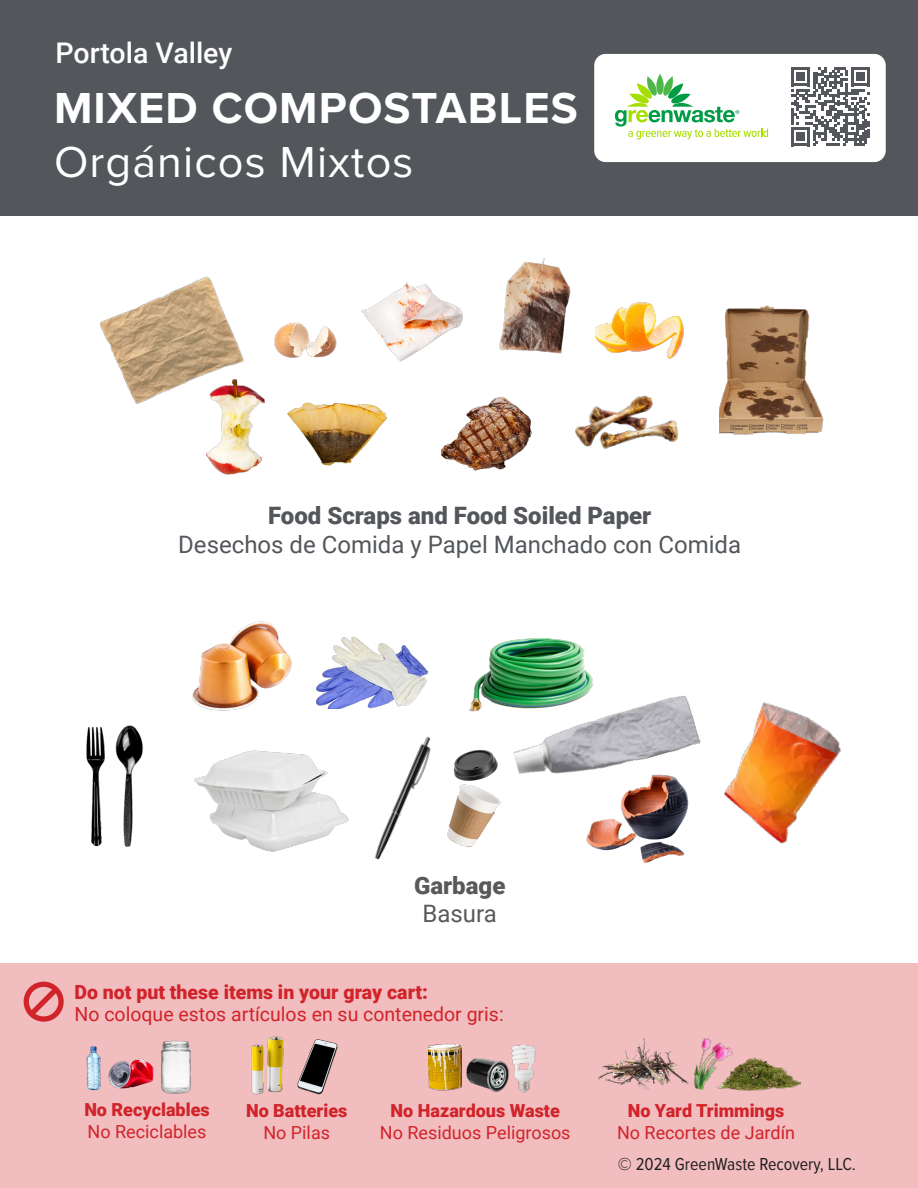
<style>
.page{position:relative;width:918px;height:1188px;background:#fff}
.page>*{position:absolute;margin:0;border:0;box-sizing:border-box;transform-origin:0 0}
.t1{font:700 45px/54px "Proxima Nova";letter-spacing:.025em;color:#fff}
.t2{font:500 28.5px "Roboto";color:#fff}
.t3{font:24px/28.8px "Roboto";color:#53565a;text-align:center}
.t4{font:900 24px/28.8px "Roboto";color:#58595b;text-align:center}
.t5{font:19.5px/22.5px "Roboto";color:#d1232a}
.t6{font:18px/21.6px "Roboto";color:#d1232a;text-align:center}
.t7{font:900 18px/21.6px "Roboto";color:#d1232a}
.t8{font:18px "Proxima Nova Cond";color:#231f20}
.s1{font-weight:400}
.s2{font-weight:900}
</style>
<div class="page">
<div style="left:0;top:0;width:918px;height:216px;background:#53565a"></div>
<div style="left:0;top:964px;width:918px;height:224px;background:#f1bdbf"></div>
<img style="left:428px;top:1043px;width:34px;height:48px">
<img style="left:467px;top:1058px;width:42px;height:34px">
<img style="left:511px;top:1043px;width:25px;height:50px">
<img style="left:251px;top:1036px;width:27px;height:58px">
<div style="left:24px;top:982px;width:40px;height:40px;border:5px solid #d1232a;border-radius:50%"></div>
<svg style="left:25px;top:983px;width:38px;height:38px"></svg>
<img style="left:161px;top:1040px;width:30px;height:54px">
<img style="left:108px;top:1058px;width:46px;height:31px">
<img style="left:86px;top:1046px;width:15px;height:45px">
<img style="left:599px;top:1038px;width:90px;height:52px">
<img style="left:694px;top:1038px;width:39px;height:52px">
<img style="left:716px;top:1057px;width:85px;height:34px">
<img style="left:441px;top:397px;width:91px;height:74px">
<img style="left:287px;top:402px;width:100px;height:64px">
<img style="left:206px;top:391px;width:59px;height:84px">
<img style="left:274px;top:323px;width:63px;height:35px">
<img style="left:719px;top:305px;width:105px;height:130px">
<img style="left:362px;top:281px;width:101px;height:81px">
<img style="left:575px;top:395px;width:103px;height:54px">
<img style="left:595px;top:302px;width:89px;height:57px">
<img style="left:100px;top:276px;width:155px;height:136px">
<img style="left:499px;top:259px;width:72px;height:95px">
<img style="left:316px;top:636px;width:113px;height:72px">
<img style="left:586px;top:800px;width:103px;height:63px">
<img style="left:447px;top:749px;width:54px;height:98px">
<img style="left:194px;top:750px;width:155px;height:102px">
<img style="left:86px;top:725px;width:57px;height:122px">
<img style="left:469px;top:638px;width:124px;height:74px">
<img style="left:510px;top:689px;width:191px;height:111px">
<img style="left:375px;top:736px;width:56px;height:124px">
<img style="left:724px;top:702px;width:117px;height:142px">
<img style="left:192px;top:621px;width:100px;height:90px">
<div style="left:587px;top:47px;width:306px;height:122px;background:#fff;border-radius:19px"></div>
<div style="left:580px;top:40px;width:320px;height:136px;border:14px solid #53565a;border-radius:19px"></div>
<svg style="left:615px;top:74px;width:153px;height:65px"></svg>
<img style="left:278px;top:1037px;width:60px;height:58px">
<svg style="left:791px;top:67px;width:79px;height:79px"></svg>
<p class="t2" style="left:56px;top:33px;width:178px">Portola Valley</p>
<p class="t1" style="left:54px;top:80px;width:525px">MIXED COMPOSTABLES<br><span class="s1">Orgánicos Mixtos</span></p>
<p class="t3" style="left:178px;top:501px;width:564px"><span class="s2">Food Scraps and Food Soiled Paper<br></span>Desechos de Comida y Papel Manchado con Comida</p>
<p class="t4" style="left:414px;top:870px;width:93px">Garbage<br><span class="s1">Basura</span></p>
<p class="t5" style="left:75px;top:980px;width:431px"><span class="s2">Do not put these items in your gray cart:<br></span>No coloque estos artículos en su contenedor gris:</p>
<p class="t7" style="left:84px;top:1098px;width:127px">No Recyclables<br><span class="s1">No Reciclables</span></p>
<p class="t7" style="left:246px;top:1099px;width:103px">No Batteries</p>
<p class="t6" style="left:263px;top:1121px;width:68px">No Pilas</p>
<p class="t6" style="left:380px;top:1099px;width:192px"><span class="s2">No Hazardous Waste<br></span>No Residuos Peligrosos</p>
<p class="t6" style="left:617px;top:1099px;width:180px"><span class="s2">No Yard Trimmings<br></span>No Recortes de Jardín</p>
<p class="t8" style="left:618px;top:1151px;width:240px">© 2024 GreenWaste Recovery, LLC.</p>
</div>
